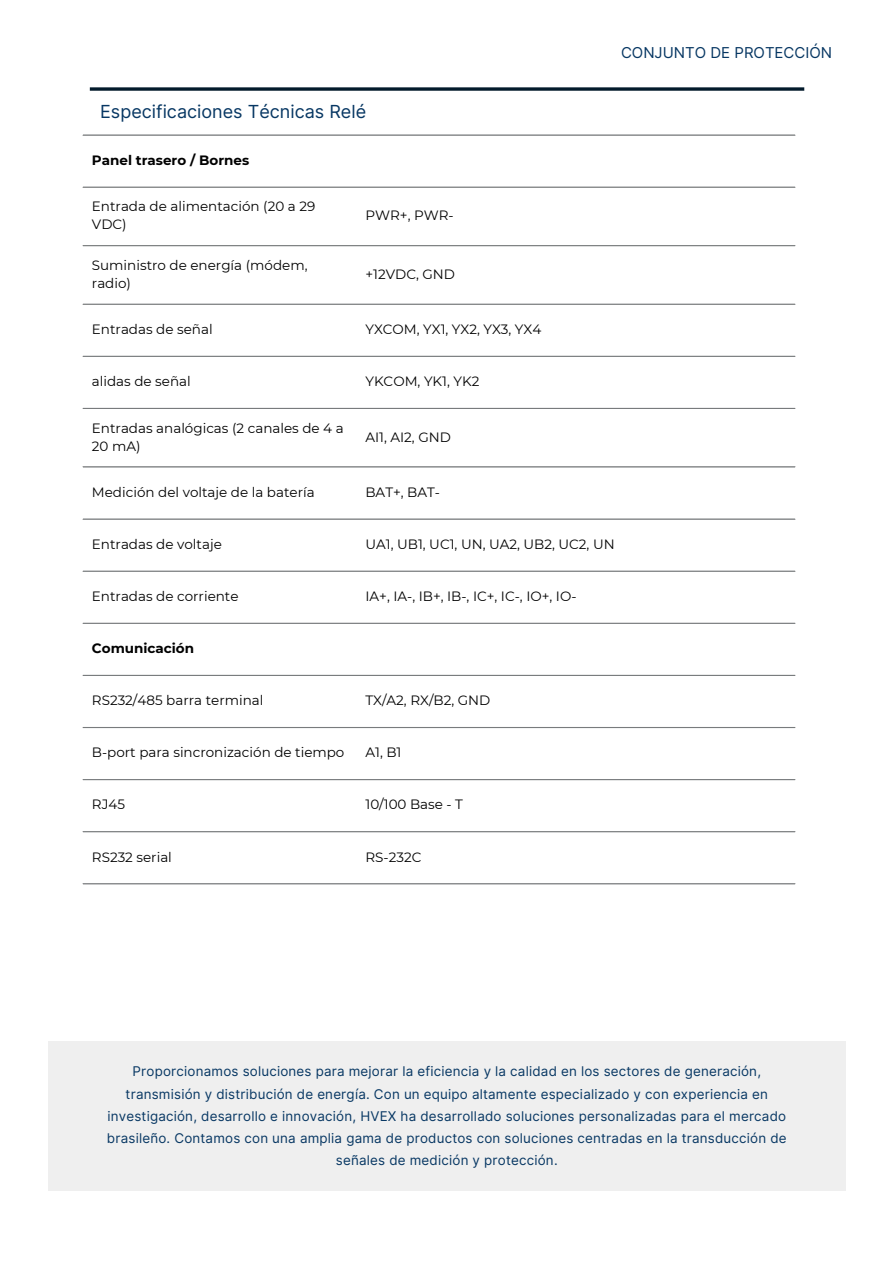
<style>
.page{position:relative;width:894px;height:1264px;background:#fff}
.page>*{position:absolute;margin:0;border:0;box-sizing:border-box;transform-origin:0 0}
.t1{font:18px "Inter";color:#073763}
.t2{font:15px "Inter";color:#073763}
.t3{font:13.5px/18px "Montserrat";color:#000}
.t4{font:700 13.5px "Montserrat";color:#000}
.t5{font:13.35px/22.4px "Inter";letter-spacing:.015em;color:#073763;text-align:center}
</style>
<div class="page">
<svg style="left:90px;top:87px;width:714px;height:4px;background:#293d4b"></svg>
<hr style="left:83px;top:134px;width:711px;height:2px;background:#787b7d">
<hr style="left:83px;top:187px;width:711px;height:1px;background:#787b7d">
<hr style="left:83px;top:245px;width:711px;height:1px;background:#787b7d">
<hr style="left:83px;top:304px;width:711px;height:1px;background:#787b7d">
<hr style="left:83px;top:356px;width:711px;height:1px;background:#787b7d">
<hr style="left:83px;top:408px;width:711px;height:1px;background:#787b7d">
<hr style="left:83px;top:466px;width:711px;height:1px;background:#787b7d">
<hr style="left:83px;top:518px;width:711px;height:1px;background:#787b7d">
<hr style="left:83px;top:570px;width:711px;height:1px;background:#787b7d">
<hr style="left:83px;top:622px;width:711px;height:2px;background:#787b7d">
<hr style="left:83px;top:675px;width:711px;height:1px;background:#787b7d">
<hr style="left:83px;top:727px;width:711px;height:1px;background:#787b7d">
<hr style="left:83px;top:779px;width:711px;height:1px;background:#787b7d">
<hr style="left:83px;top:831px;width:711px;height:1px;background:#787b7d">
<hr style="left:83px;top:883px;width:711px;height:1px;background:#787b7d">
<div style="left:48px;top:1041px;width:797px;height:150px;background:#efefef"></div>
<h1 class="t2" style="left:620px;top:44px;width:212px">CONJUNTO DE PROTECCIÓN</h1>
<h2 class="t1" style="left:100px;top:101px;width:267px">Especificaciones Técnicas Relé</h2>
<p class="t4" style="left:92px;top:152px;width:159px">Panel trasero / Bornes</p>
<p class="t3" style="left:92px;top:197px;width:225px">Entrada de alimentación (20 a 29<br>VDC)</p>
<p class="t3" style="left:365px;top:206px;width:90px">PWR+, PWR-</p>
<p class="t3" style="left:92px;top:256px;width:217px">Suministro de energía (módem, radio)</p>
<p class="t3" style="left:365px;top:265px;width:91px">+12VDC, GND</p>
<p class="t3" style="left:92px;top:320px;width:122px">Entradas de señal</p>
<p class="t3" style="left:365px;top:320px;width:177px">YXCOM, YX1, YX2, YX3, YX4</p>
<p class="t3" style="left:92px;top:372px;width:100px">alidas de señal</p>
<p class="t3" style="left:365px;top:372px;width:115px">YKCOM, YK1, YK2</p>
<p class="t3" style="left:92px;top:419px;width:253px">Entradas analógicas (2 canales de 4 a<br>20 mA)</p>
<p class="t3" style="left:365px;top:428px;width:87px">AI1, AI2, GND</p>
<p class="t3" style="left:92px;top:483px;width:224px">Medición del voltaje de la batería</p>
<p class="t3" style="left:365px;top:483px;width:76px">BAT+, BAT-</p>
<p class="t3" style="left:92px;top:535px;width:131px">Entradas de voltaje</p>
<p class="t3" style="left:365px;top:535px;width:251px">UA1, UB1, UC1, UN, UA2, UB2, UC2, UN</p>
<p class="t3" style="left:92px;top:587px;width:148px">Entradas de corriente</p>
<p class="t3" style="left:365px;top:587px;width:212px">IA+, IA-, IB+, IB-, IC+, IC-, IO+, IO-</p>
<p class="t4" style="left:92px;top:640px;width:104px">Comunicación</p>
<p class="t3" style="left:92px;top:691px;width:173px">RS232/485 barra terminal</p>
<p class="t3" style="left:365px;top:691px;width:126px">TX/A2, RX/B2, GND</p>
<p class="t3" style="left:92px;top:743px;width:254px">B-port para sincronización de tiempo</p>
<p class="t3" style="left:365px;top:743px;width:38px">A1, B1</p>
<p class="t3" style="left:92px;top:795px;width:35px">RJ45</p>
<p class="t3" style="left:365px;top:795px;width:99px">10/100 Base - T</p>
<p class="t3" style="left:92px;top:847px;width:81px">RS232 serial</p>
<p class="t3" style="left:365px;top:847px;width:57px">RS-232C</p>
<p class="t5" style="left:107px;top:1060px;width:681px">Proporcionamos soluciones para mejorar la eficiencia y la calidad en los sectores de generación, transmisión y distribución de energía. Con un equipo altamente especializado y con experiencia en investigación, desarrollo e innovación, HVEX ha desarrollado soluciones personalizadas para el mercado brasileño. Contamos con una amplia gama de productos con soluciones centradas en la transducción de señales de medición y protección.</p>
</div>
